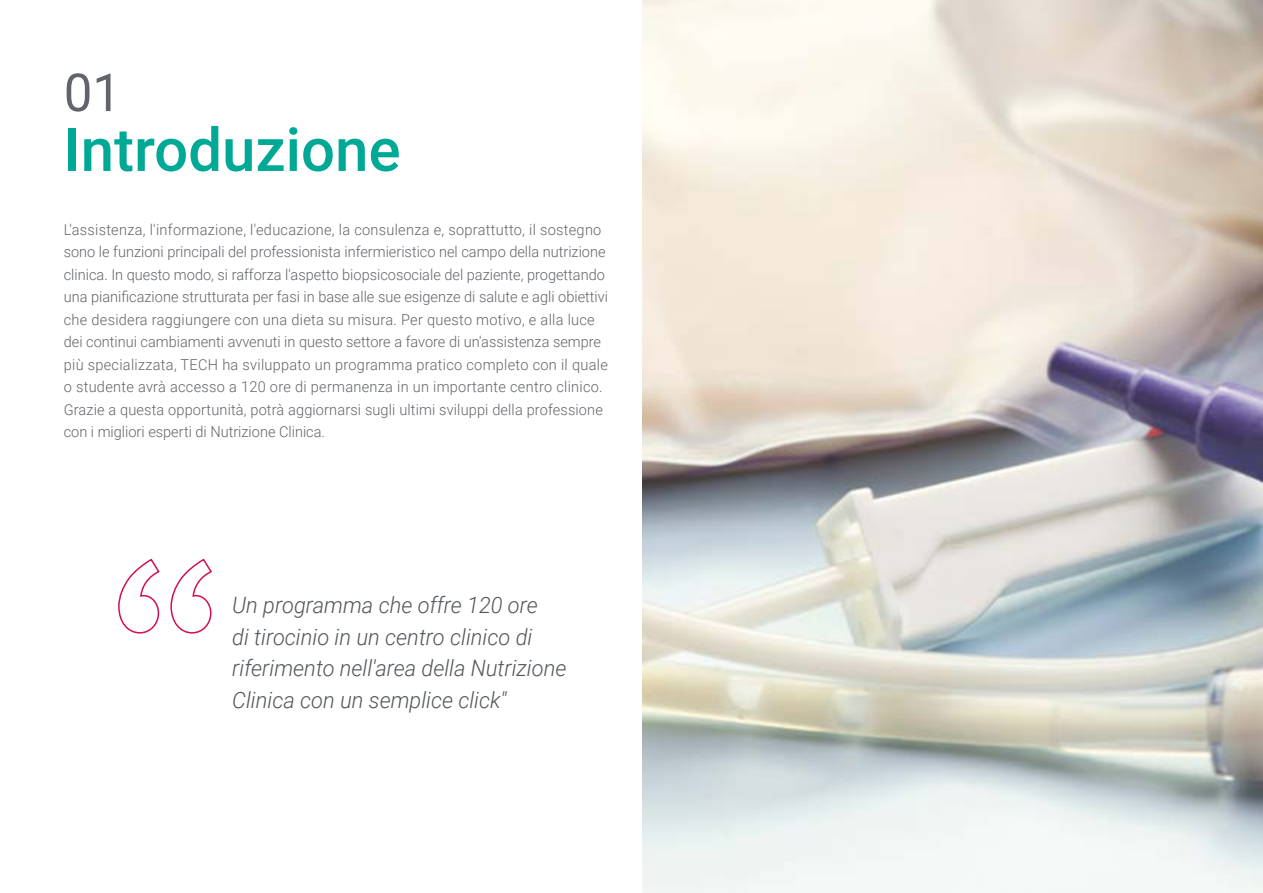
<style>
.page{position:relative;width:1263px;height:893px;background:#fff}
.page>*{position:absolute;margin:0;border:0;box-sizing:border-box;transform-origin:0 0}
.t1{font:500 60px "Roboto";color:#00a996}
.t2{font:52.5px "Roboto";color:#61646a}
.t3{font:italic 300 22.5px/31.5px "Roboto";color:#52555b}
.t4{font:300 15px/22.5px "Roboto";color:#61646a}
</style>
<div class="page">
<svg style="left:118px;top:558px;width:94px;height:76px"></svg>
<img style="left:642px;top:0;width:621px;height:893px">
<h2 class="t2" style="left:64px;top:56px;width:59px">01</h2>
<h1 class="t1" style="left:64px;top:108px;width:338px">Introduzione</h1>
<p class="t4" style="left:64px;top:217px;width:546px">L'assistenza, l'informazione, l'educazione, la consulenza e, soprattutto, il sostegno sono le funzioni principali del professionista infermieristico nel campo della nutrizione clinica. In questo modo, si rafforza l'aspetto biopsicosociale del paziente, progettando una pianificazione strutturata per fasi in base alle sue esigenze di salute e agli obiettivi che desidera raggiungere con una dieta su misura. Per questo motivo, e alla luce dei continui cambiamenti avvenuti in questo settore a favore di un'assistenza sempre più specializzata, TECH ha sviluppato un programma pratico completo con il quale o studente avrà accesso a 120 ore di permanenza in un importante centro clinico.<br>Grazie a questa opportunità, potrà aggiornarsi sugli ultimi sviluppi della professione con i migliori esperti di Nutrizione Clinica.</p>
<h3 class="t3" style="left:232px;top:588px;width:336px">Un programma che offre 120 ore<br>di tirocinio in un centro clinico di riferimento nell'area della Nutrizione Clinica con un semplice click"</h3>
</div>
